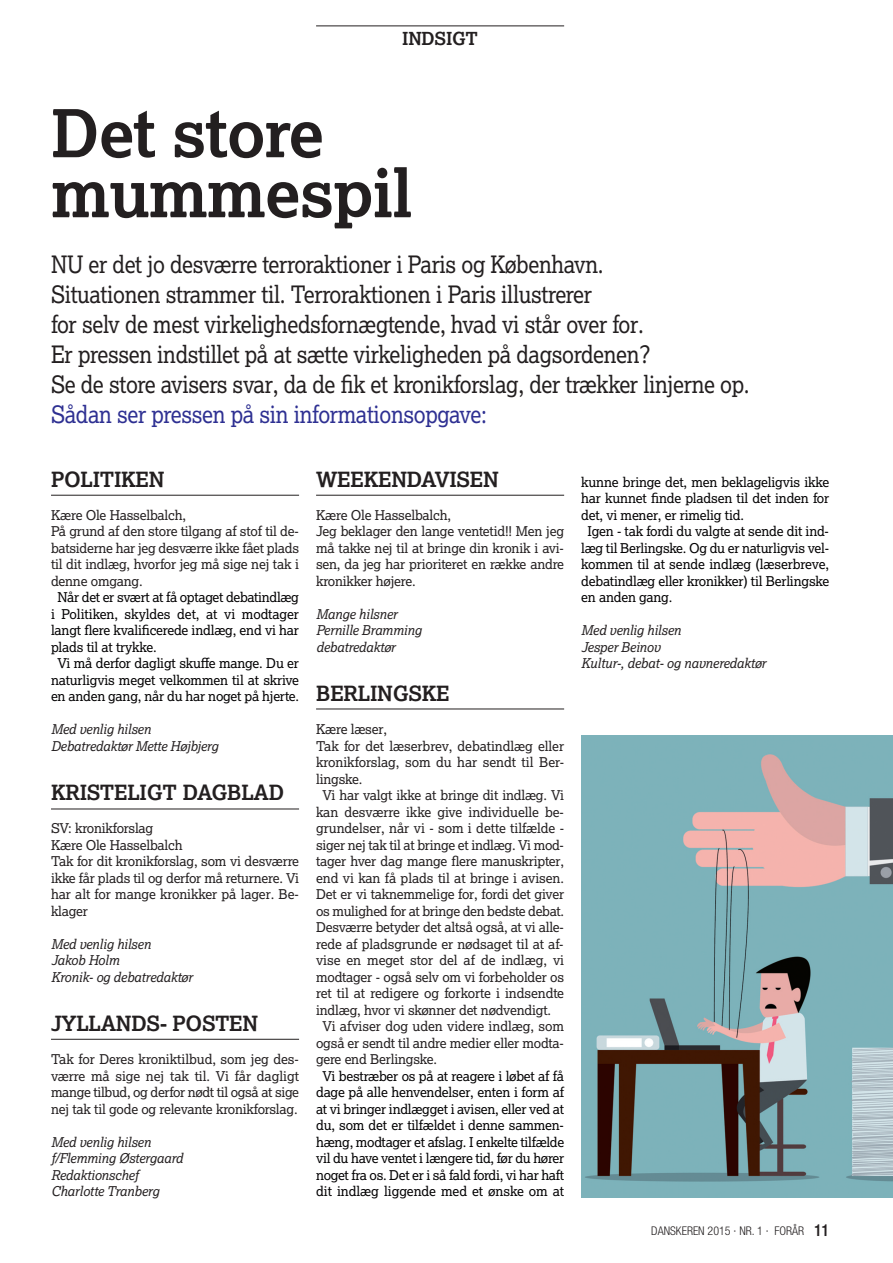
<style>
.page{position:relative;width:893px;height:1263px;background:#fff}
.page>*{position:absolute;margin:0;border:0;box-sizing:border-box;transform-origin:0 0}
.t1{font:700 66px/60px "Lexia";letter-spacing:-.015em;color:#231f20}
.t2{font:24px/30px "Lexia";letter-spacing:-.015em;color:#231f20;scale:.9 1}
.t3{font:24px "Lexia";letter-spacing:-.015em;color:#2e3092;scale:.9 1}
.t4{font:700 21px "Lexia";letter-spacing:-.015em;color:#231f20}
.t5{font:700 18px "Lexia";letter-spacing:-.015em;color:#231f20}
.t6{font:13.5px/16.5px "Lexia";letter-spacing:-.015em;color:#231f20}
.t7{font:13.5px/16.5px "Lexia";letter-spacing:-.015em;color:#020102;text-align:center}
.t8{font:italic 13.5px/16.5px "Lexia";letter-spacing:-.015em;color:#231f20}
.t9{font:300 condensed 12px "Helvetica Neue";color:#231f20}
.s1{font-family:"Helvetica CY Bold";font-weight:400;font-stretch:normal;font-size:16.5px}
</style>
<div class="page">
<hr style="left:316px;top:26px;width:248px;height:1px;background:#231f20">
<img style="left:581px;top:735px;width:312px;height:463px">
<hr style="left:51px;top:495px;width:248px;height:1px;background:#231f20">
<hr style="left:316px;top:495px;width:248px;height:1px;background:#231f20">
<hr style="left:316px;top:709px;width:248px;height:1px;background:#231f20">
<hr style="left:51px;top:809px;width:248px;height:1px;background:#231f20">
<hr style="left:51px;top:1039px;width:248px;height:1px;background:#231f20">
<h3 class="t5" style="left:402px;top:27px;width:77px">INDSIGT</h3>
<h1 class="t1" style="left:51px;top:102px;width:363px">Det store mummespil</h1>
<p class="t2" style="left:51px;top:248px;width:778px">NU er det jo desværre terroraktioner i Paris og København.<br>Situationen strammer til. Terroraktionen i Paris illustrerer<br>for selv de mest virkelighedsfornægtende, hvad vi står over for.<br>Er pressen indstillet på at sætte virkeligheden på dagsordenen?<br>Se de store avisers svar, da de fik et kronikforslag, der trækker linjerne op.</p>
<h2 class="t3" style="left:51px;top:399px;width:486px">Sådan ser pressen på sin informationsopgave:</h2>
<h3 class="t4" style="left:51px;top:466px;width:115px">POLITIKEN</h3>
<p class="t6" style="left:51px;top:506px;width:250px">Kære Ole Hasselbalch,<br>På grund af den store tilgang af stof til de&shy;batsiderne har jeg desværre ikke fået plads til dit indlæg, hvorfor jeg må sige nej tak i denne omgang.</p>
<p class="t7" style="left:57px;top:589px;width:243px">Når det er svært at få optaget debatindlæg</p>
<p class="t7" style="left:51px;top:605px;width:250px">i Politiken, skyldes det, at vi modtager</p>
<p class="t7" style="left:51px;top:622px;width:250px">langt flere kvalificerede indlæg, end vi har</p>
<p class="t7" style="left:51px;top:638px;width:107px">plads til at trykke.</p>
<p class="t7" style="left:57px;top:655px;width:243px">Vi må derfor dagligt skuffe mange. Du er</p>
<p class="t7" style="left:51px;top:671px;width:250px">naturligvis meget velkommen til at skrive</p>
<p class="t7" style="left:51px;top:688px;width:250px">en anden gang, når du har noget på hjerte.</p>
<p class="t8" style="left:51px;top:721px;width:169px">Med venlig hilsen<br>Debatredaktør Mette Højbjerg</p>
<h3 class="t4" style="left:51px;top:779px;width:235px">KRISTELIGT DAGBLAD</h3>
<p class="t6" style="left:51px;top:820px;width:250px">SV: kronikforslag<br>Kære Ole Hasselbalch<br>Tak for dit kronikforslag, som vi desværre ikke får plads til og derfor må returnere. Vi har alt for mange kronikker på lager. Be&shy;klager</p>
<p class="t8" style="left:51px;top:935px;width:143px">Med venlig hilsen<br>Jakob Holm<br>Kronik- og debatredaktør</p>
<h3 class="t4" style="left:51px;top:1010px;width:209px">JYLLANDS- POSTEN</h3>
<p class="t6" style="left:51px;top:1051px;width:250px;text-align:justify">Tak for Deres kroniktilbud, som jeg des&shy;værre må sige nej tak til. Vi får dagligt mange tilbud, og derfor nødt til også at sige nej tak til gode og relevante kronikforslag.</p>
<p class="t8" style="left:51px;top:1133px;width:134px">Med venlig hilsen f/Flemming Østergaard<br>Redaktionschef<br>Charlotte Tranberg</p>
<h3 class="t4" style="left:316px;top:466px;width:184px">WEEKENDAVISEN</h3>
<p class="t6" style="left:316px;top:506px;width:250px">Kære Ole Hasselbalch,<br>Jeg beklager den lange ventetid!! Men jeg må takke nej til at bringe din kronik i avi&shy;sen, da jeg har prioriteret en række andre kronikker højere.</p>
<p class="t8" style="left:316px;top:605px;width:107px">Mange hilsner<br>Pernille Bramming debatredaktør</p>
<h3 class="t4" style="left:316px;top:680px;width:135px">BERLINGSKE</h3>
<p class="t6" style="left:316px;top:721px;width:72px">Kære læser,</p>
<p class="t6" style="left:316px;top:737px;width:250px">Tak for det læserbrev, debatindlæg eller</p>
<p class="t6" style="left:316px;top:754px;width:250px">kronikforslag, som du har sendt til Ber-</p>
<p class="t6" style="left:316px;top:770px;width:48px">lingske.</p>
<p class="t6" style="left:322px;top:787px;width:243px">Vi har valgt ikke at bringe dit indlæg. Vi</p>
<p class="t6" style="left:316px;top:803px;width:249px">kan desværre ikke give individuelle be-</p>
<p class="t6" style="left:316px;top:820px;width:250px">grundelser, når vi - som i dette tilfælde -</p>
<p class="t6" style="left:316px;top:836px;width:249px">siger nej tak til at bringe et indlæg. Vi mod-</p>
<p class="t6" style="left:316px;top:853px;width:250px">tager hver dag mange flere manuskripter,</p>
<p class="t6" style="left:316px;top:869px;width:250px">end vi kan få plads til at bringe i avisen.</p>
<p class="t6" style="left:316px;top:886px;width:250px">Det er vi taknemmelige for, fordi det giver</p>
<p class="t6" style="left:316px;top:902px;width:250px">os mulighed for at bringe den bedste debat.</p>
<p class="t6" style="left:316px;top:919px;width:249px">Desværre betyder det altså også, at vi alle-</p>
<p class="t6" style="left:316px;top:935px;width:249px">rede af pladsgrunde er nødsaget til at af-</p>
<p class="t6" style="left:316px;top:952px;width:250px">vise en meget stor del af de indlæg, vi</p>
<p class="t6" style="left:316px;top:968px;width:250px">modtager - også selv om vi forbeholder os</p>
<p class="t6" style="left:316px;top:985px;width:250px">ret til at redigere og forkorte i indsendte</p>
<p class="t6" style="left:316px;top:1001px;width:237px">indlæg, hvor vi skønner det nødvendigt.</p>
<p class="t6" style="left:322px;top:1018px;width:243px">Vi afviser dog uden videre indlæg, som</p>
<p class="t6" style="left:316px;top:1034px;width:249px">også er sendt til andre medier eller modta-</p>
<p class="t6" style="left:316px;top:1051px;width:122px">gere end Berlingske.</p>
<p class="t7" style="left:316px;top:1067px;width:250px">Vi bestræber os på at reagere i løbet af få dage på alle henvendelser, enten i form af at vi bringer indlægget i avisen, eller ved at du, som det er tilfældet i denne sammen&shy;hæng, modtager et afslag. I enkelte tilfælde vil du have ventet i længere tid, før du hører noget fra os. Det er i så fald fordi, vi har haft dit indlæg liggende med et ønske om at</p>
<p class="t7" style="left:581px;top:473px;width:250px">kunne bringe det, men beklageligvis ikke</p>
<p class="t7" style="left:581px;top:490px;width:250px">har kunnet finde pladsen til det inden for</p>
<p class="t7" style="left:581px;top:506px;width:164px">det, vi mener, er rimelig tid.</p>
<p class="t7" style="left:588px;top:523px;width:243px">Igen - tak fordi du valgte at sende dit ind-</p>
<p class="t7" style="left:581px;top:539px;width:249px">læg til Berlingske. Og du er naturligvis vel-</p>
<p class="t7" style="left:581px;top:556px;width:250px">kommen til at sende indlæg (læserbreve,</p>
<p class="t7" style="left:581px;top:572px;width:250px">debatindlæg eller kronikker) til Berlingske</p>
<p class="t7" style="left:581px;top:589px;width:93px">en anden gang.</p>
<p class="t8" style="left:581px;top:622px;width:186px">Med venlig hilsen<br>Jesper Beinov<br>Kultur-, debat- og navneredaktør</p>
<p class="t9" style="left:651px;top:1226px;width:179px">DANSKEREN 2015 · NR. 1 · FORÅR <span class="s1">11</span></p>
</div>
